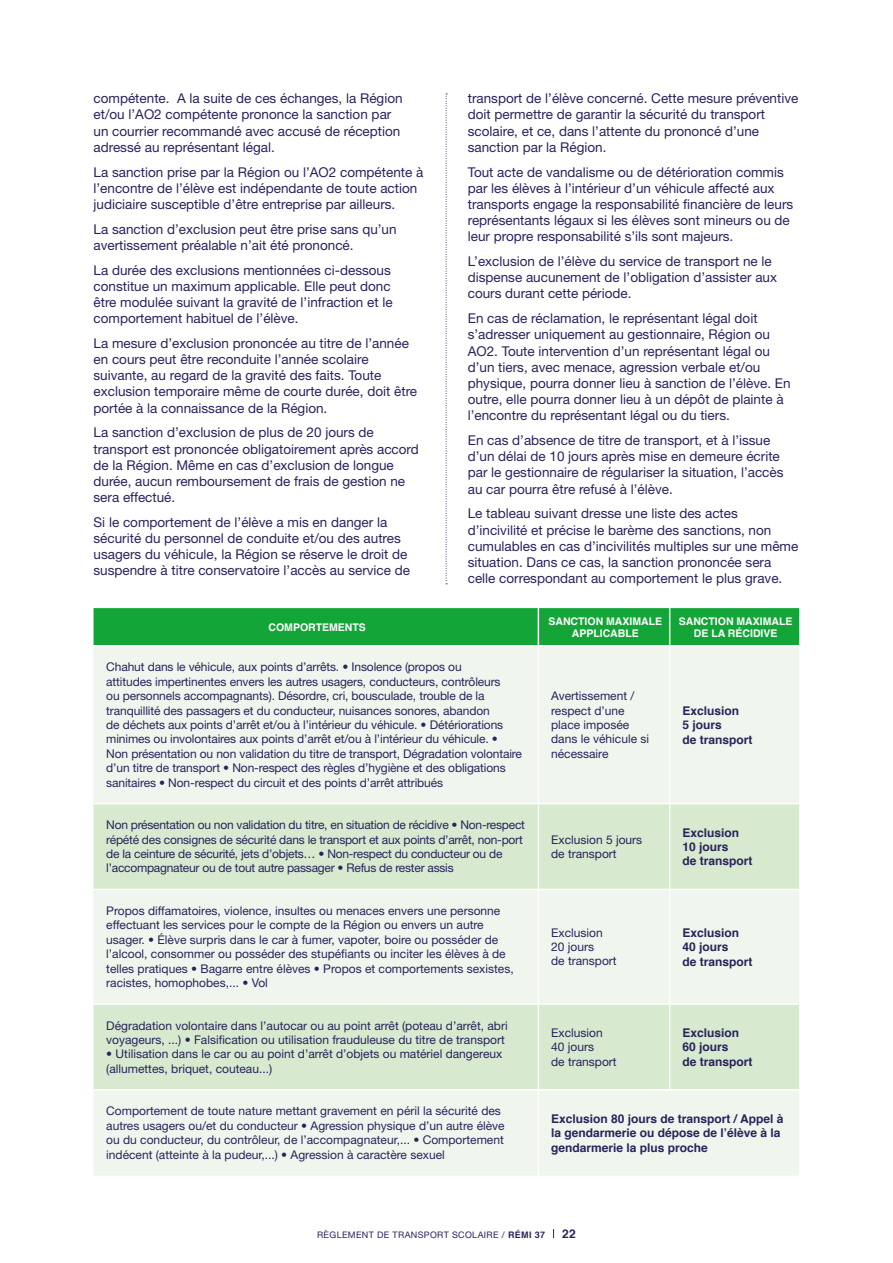
<style>
.page{position:relative;width:893px;height:1263px;background:#fff}
.page>*{position:absolute;margin:0;border:0;box-sizing:border-box;transform-origin:0 0}
.t1{font:13.5px/16.2px "Helvetica Neue LT Std";color:#29235c}
.t2{font:12px/14.4px "Helvetica Neue LT Std";color:#29235c}
.t3{font:12px/14.4px "Helvetica Neue LT Std";letter-spacing:-.02em;color:#29235c}
.t4{font:700 12px/14.4px "Helvetica";color:#29235c}
.t5{font:700 10.5px/12.6px "Helvetica";color:#fff;text-align:center}
.t6{font:9px "Helvetica Neue LT Std";letter-spacing:.04em;color:#29235c}
.s1{font-family:"Helvetica";font-weight:700}
</style>
<div class="page">
<svg style="left:446px;top:94px;width:1px;height:490px"></svg>
<div style="left:94px;top:608px;width:705px;height:37px;background:#13a538"></div>
<div style="left:94px;top:647px;width:705px;height:528px;background:#f0f6ed"></div>
<svg style="left:94px;top:804px;width:705px;height:285px;background:#e1eedb"></svg>
<hr style="left:538px;top:608px;width:1px;height:37px;background:#fff">
<hr style="left:669px;top:608px;width:1px;height:37px;background:#fff">
<hr style="left:538px;top:646px;width:1px;height:157px;background:#fff">
<hr style="left:669px;top:646px;width:1px;height:157px;background:#fff">
<hr style="left:94px;top:803px;width:444px;height:1px;background:#fff">
<hr style="left:538px;top:803px;width:132px;height:1px;background:#fff">
<hr style="left:538px;top:804px;width:1px;height:85px;background:#fff">
<hr style="left:670px;top:803px;width:129px;height:1px;background:#fff">
<hr style="left:669px;top:804px;width:1px;height:85px;background:#fff">
<hr style="left:94px;top:889px;width:444px;height:1px;background:#fff">
<hr style="left:538px;top:889px;width:132px;height:1px;background:#fff">
<hr style="left:538px;top:890px;width:1px;height:113px;background:#fff">
<hr style="left:670px;top:889px;width:129px;height:1px;background:#fff">
<hr style="left:669px;top:890px;width:1px;height:113px;background:#fff">
<hr style="left:94px;top:1003px;width:444px;height:2px;background:#fff">
<hr style="left:538px;top:1003px;width:132px;height:2px;background:#fff">
<hr style="left:538px;top:1005px;width:1px;height:84px;background:#fff">
<hr style="left:670px;top:1003px;width:129px;height:2px;background:#fff">
<hr style="left:669px;top:1005px;width:1px;height:84px;background:#fff">
<hr style="left:94px;top:1089px;width:444px;height:1px;background:#fff">
<hr style="left:538px;top:1089px;width:132px;height:1px;background:#fff">
<hr style="left:538px;top:1090px;width:1px;height:85px;background:#fff">
<hr style="left:670px;top:1089px;width:129px;height:1px;background:#fff">
<p class="t1" style="left:94px;top:90px;width:311px">compétente. A la suite de ces échanges, la Région et/ou l’AO2 compétente prononce la sanction par un courrier recommandé avec accusé de réception adressé au représentant légal.</p>
<p class="t1" style="left:94px;top:163px;width:331px">La sanction prise par la Région ou l’AO2 compétente à l’encontre de l’élève est indépendante de toute action judiciaire susceptible d’être entreprise par ailleurs.</p>
<p class="t1" style="left:94px;top:221px;width:305px">La sanction d’exclusion peut être prise sans qu’un avertissement préalable n’ait été prononcé.</p>
<p class="t1" style="left:94px;top:261px;width:301px">La durée des exclusions mentionnées ci-dessous constitue un maximum applicable. Elle peut donc être modulée suivant la gravité de l’infraction et le comportement habituel de l’élève.</p>
<p class="t1" style="left:94px;top:335px;width:325px">La mesure d’exclusion prononcée au titre de l’année en cours peut être reconduite l’année scolaire suivante, au regard de la gravité des faits. Toute exclusion temporaire même de courte durée, doit être portée à la connaissance de la Région.</p>
<p class="t1" style="left:94px;top:424px;width:327px">La sanction d’exclusion de plus de 20 jours de transport est prononcée obligatoirement après accord de la Région. Même en cas d’exclusion de longue durée, aucun remboursement de frais de gestion ne sera effectué.</p>
<p class="t1" style="left:94px;top:514px;width:318px">Si le comportement de l’élève a mis en danger la sécurité du personnel de conduite et/ou des autres usagers du véhicule, la Région se réserve le droit de suspendre à titre conservatoire l’accès au service de</p>
<p class="t1" style="left:468px;top:90px;width:332px">transport de l’élève concerné. Cette mesure préventive doit permettre de garantir la sécurité du transport scolaire, et ce, dans l’attente du prononcé d’une sanction par la Région.</p>
<p class="t1" style="left:468px;top:163px;width:327px">Tout acte de vandalisme ou de détérioration commis par les élèves à l’intérieur d’un véhicule affecté aux transports engage la responsabilité financière de leurs représentants légaux si les élèves sont mineurs ou de leur propre responsabilité s’ils sont majeurs.</p>
<p class="t1" style="left:468px;top:253px;width:311px">L’exclusion de l’élève du service de transport ne le dispense aucunement de l’obligation d’assister aux cours durant cette période.</p>
<p class="t1" style="left:468px;top:310px;width:324px">En cas de réclamation, le représentant légal doit s’adresser uniquement au gestionnaire, Région ou AO2. Toute intervention d’un représentant légal ou d’un tiers, avec menace, agression verbale et/ou physique, pourra donner lieu à sanction de l’élève. En outre, elle pourra donner lieu à un dépôt de plainte à l’encontre du représentant légal ou du tiers.</p>
<p class="t1" style="left:468px;top:432px;width:317px">En cas d’absence de titre de transport, et à l’issue d’un délai de 10 jours après mise en demeure écrite par le gestionnaire de régulariser la situation, l’accès au car pourra être refusé à l’élève.</p>
<p class="t1" style="left:468px;top:505px;width:332px">Le tableau suivant dresse une liste des actes d’incivilité et précise le barème des sanctions, non cumulables en cas d’incivilités multiples sur une même situation. Dans ce cas, la sanction prononcée sera celle correspondant au comportement le plus grave.</p>
<p class="t5" style="left:268px;top:621px;width:99px">COMPORTEMENTS</p>
<p class="t5" style="left:548px;top:615px;width:115px">SANCTION MAXIMALE<br>APPLICABLE</p>
<p class="t5" style="left:679px;top:615px;width:115px">SANCTION MAXIMALE<br>DE LA RÉCIDIVE</p>
<p class="t2" style="left:106px;top:660px;width:417px">Chahut dans le véhicule, aux points d’arrêts. • Insolence (propos ou<br>attitudes impertinentes envers les autres usagers, conducteurs, contrôleurs<br>ou personnels accompagnants). Désordre, cri, bousculade, trouble de la tranquillité des passagers et du conducteur, nuisances sonores, abandon<br>de déchets aux points d’arrêt et/ou à l’intérieur du véhicule. • Détériorations minimes ou involontaires aux points d’arrêt et/ou à l’intérieur du véhicule. • Non présentation ou non validation du titre de transport, Dégradation volontaire d’un titre de transport • Non-respect des règles d’hygiène et des obligations sanitaires • Non-respect du circuit et des points d’arrêt attribués</p>
<p class="t2" style="left:551px;top:688px;width:100px">Avertissement / respect d’une place imposée dans le véhicule si nécessaire</p>
<p class="t4" style="left:682px;top:703px;width:72px">Exclusion<br>5 jours<br>de transport</p>
<p class="t3" style="left:106px;top:817px;width:420px">Non présentation ou non validation du titre, en situation de récidive • Non-respect répété des consignes de sécurité dans le transport et aux points d’arrêt, non-port de la ceinture de sécurité, jets d’objets… • Non-respect du conducteur ou de l’accompagnateur ou de tout autre passager • Refus de rester assis</p>
<p class="t2" style="left:106px;top:903px;width:409px">Propos diffamatoires, violence, insultes ou menaces envers une personne effectuant les services pour le compte de la Région ou envers un autre usager. • Élève surpris dans le car à fumer, vapoter, boire ou posséder de l’alcool, consommer ou posséder des stupéfiants ou inciter les élèves à de telles pratiques • Bagarre entre élèves • Propos et comportements sexistes, racistes, homophobes,... • Vol</p>
<p class="t2" style="left:106px;top:1018px;width:403px">Dégradation volontaire dans l’autocar ou au point arrêt (poteau d’arrêt, abri voyageurs, ...) • Falsification ou utilisation frauduleuse du titre de transport</p>
<p class="t2" style="left:106px;top:1047px;width:398px">• Utilisation dans le car ou au point d’arrêt d’objets ou matériel dangereux (allumettes, briquet, couteau...)</p>
<p class="t2" style="left:551px;top:832px;width:93px">Exclusion 5 jours de transport</p>
<p class="t4" style="left:682px;top:825px;width:72px">Exclusion<br>10 jours<br>de transport</p>
<p class="t2" style="left:551px;top:925px;width:67px">Exclusion<br>20 jours<br>de transport</p>
<p class="t4" style="left:682px;top:925px;width:72px">Exclusion<br>40 jours<br>de transport</p>
<p class="t2" style="left:551px;top:1025px;width:67px">Exclusion<br>40 jours<br>de transport</p>
<p class="t4" style="left:682px;top:1026px;width:72px">Exclusion<br>60 jours<br>de transport</p>
<p class="t2" style="left:106px;top:1104px;width:400px">Comportement de toute nature mettant gravement en péril la sécurité des autres usagers ou/et du conducteur • Agression physique d’un autre élève ou du conducteur, du contrôleur, de l’accompagnateur,... • Comportement indécent (atteinte à la pudeur,...) • Agression à caractère sexuel</p>
<p class="t4" style="left:551px;top:1111px;width:234px">Exclusion 80 jours de transport / Appel à la gendarmerie ou dépose de l’élève à la gendarmerie la plus proche</p>
<p class="t6" style="left:317px;top:1229px;width:230px">RÈGLEMENT DE TRANSPORT SCOLAIRE / <span class="s1">RÉMI 37</span></p>
<p class="t4" style="left:562px;top:1227px;width:15px">22</p>
</div>
